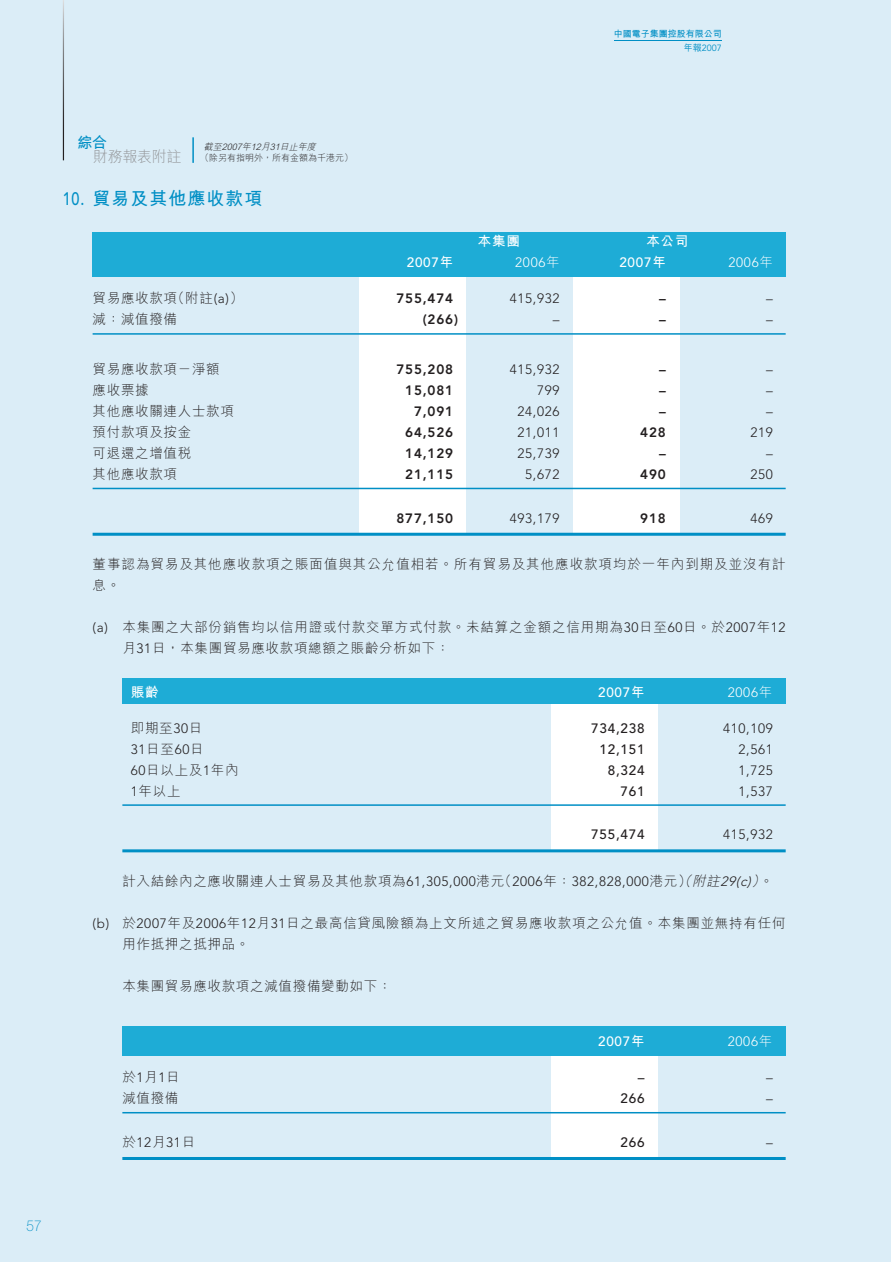
<style>
.page{position:relative;width:891px;height:1262px;background:#dbedf7}
.page>*{position:absolute;margin:0;border:0;box-sizing:border-box;transform-origin:0 0}
.t1{font:18px "M Hei HK Bold E Ten B5 H";letter-spacing:.055em;color:#008fc5}
.t2{font:15px "M Hei HK Light E Ten B5 H";letter-spacing:-.02em;color:#939598}
.t3{font:100 15px "Helvetica Neue LT Std";color:#008fc5;scale:.9 1}
.t4{font:15px "M Hei HK Bold E Ten B5 H";color:#008fc5}
.t5{font:13.5px/21px "M Hei HK Light E Ten B5 H";letter-spacing:.05em;color:#231f20}
.t6{font:300 13.5px "Avenir LT Std";letter-spacing:.05em;color:#231f20}
.t7{font:800 13.5px "Avenir LT Std";letter-spacing:.06em;color:#231f20}
.t8{font:13.5px/21px "M Hei HK Light E Ten B5 H";letter-spacing:.07em;color:#231f20}
.t9{font:500 13.5px "Avenir LT Std";letter-spacing:.055em;color:#231f20}
.t10{font:500 13.5px "Avenir LT Std";letter-spacing:.055em;color:#fff}
.t11{font:300 13.5px "Avenir LT Std";letter-spacing:.05em;color:#fff}
.t12{font:13.5px "M Hei HK Bold E Ten B5 H";letter-spacing:.055em;color:#fff}
.t13{font:9px "M Hei HK Light E Ten B5 H";color:#231f20}
.t14{font:italic 9px "M Hei HK Light E Ten B5 H";color:#231f20}
.t15{font:9px "M Hei HK Bold E Ten B5 H";color:#008fc5}
.t16{font:9px "Avenir LT Std";color:#008fc5}
.s1{font-family:"M Hei HK Medium E Ten B5 H"}
.s2{font-family:"Avenir LT Std";font-weight:500}
.s3{font-family:"M Hei HK Bold E Ten B5 H";font-weight:400}
.s4{font-family:"M Hei HK Light E Ten B5 H";font-weight:400}
.s5{font-family:"Avenir LT Std";font-weight:300}
.s6{font-style:italic}
.s7{font-family:"Avenir LT Std";font-weight:300;font-style:italic}
</style>
<div class="page">
<hr style="left:615px;top:40px;width:107px;height:1px;background:#008fc5">
<hr style="left:192px;top:137px;width:2px;height:26px;background:#008fc5">
<hr style="left:63px;top:0;width:1px;height:160px;background:#fff">
<div style="left:360px;top:233px;width:106px;height:301px;background:#fff"></div>
<div style="left:573px;top:233px;width:106px;height:300px;background:#fff"></div>
<div style="left:93px;top:232px;width:693px;height:44px;background:#1eacd6"></div>
<hr style="left:93px;top:333px;width:693px;height:2px;background:#008fc5">
<hr style="left:93px;top:488px;width:693px;height:1px;background:#008fc5">
<hr style="left:93px;top:533px;width:693px;height:3px;background:#008fc5">
<div style="left:552px;top:680px;width:106px;height:171px;background:#fff"></div>
<div style="left:122px;top:678px;width:664px;height:26px;background:#1eacd6"></div>
<hr style="left:122px;top:804px;width:664px;height:2px;background:#008fc5">
<hr style="left:122px;top:849px;width:664px;height:3px;background:#008fc5">
<div style="left:552px;top:1026px;width:106px;height:132px;background:#fff"></div>
<div style="left:122px;top:1025px;width:664px;height:30px;background:#1eacd6"></div>
<hr style="left:122px;top:1112px;width:664px;height:1px;background:#008fc5">
<hr style="left:122px;top:1157px;width:664px;height:3px;background:#008fc5">
<p class="t15" style="left:614px;top:30px;width:109px">中國電子集團控股有限公司</p>
<p class="t16" style="left:684px;top:42px;width:40px"><span class="s1">年報</span>2007</p>
<p class="t4" style="left:77px;top:136px;width:31px">綜合</p>
<p class="t2" style="left:93px;top:151px;width:90px">財務報表附註</p>
<h1 class="t1" style="left:63px;top:192px;width:201px"><span class="s2">10.</span> 貿易及其他應收款項</h1>
<p class="t14" style="left:204px;top:143px;width:116px">截至2007年12月31日止年度</p>
<p class="t13" style="left:200px;top:154px;width:154px">（除另有指明外，所有金額為千港元）</p>
<p class="t12" style="left:478px;top:236px;width:44px">本集團</p>
<p class="t12" style="left:646px;top:236px;width:44px">本公司</p>
<p class="t10" style="left:407px;top:255px;width:48px">2007<span class="s3">年</span></p>
<p class="t11" style="left:515px;top:256px;width:46px">2006<span class="s4">年</span></p>
<p class="t10" style="left:619px;top:255px;width:48px">2007<span class="s3">年</span></p>
<p class="t11" style="left:729px;top:256px;width:46px">2006<span class="s4">年</span></p>
<p class="t5" style="left:93px;top:290px;width:152px">貿易應收款項（附註<span class="s5">(a)</span>）</p>
<p class="t7" style="left:396px;top:291px;width:58px">755,474</p>
<p class="t6" style="left:510px;top:292px;width:51px">415,932</p>
<p class="t7" style="left:659px;top:291px;width:8px">–</p>
<p class="t6" style="left:766px;top:292px;width:8px">–</p>
<p class="t5" style="left:93px;top:311px;width:86px">減：減值撥備</p>
<p class="t7" style="left:423px;top:312px;width:37px">(266 )</p>
<p class="t6" style="left:553px;top:313px;width:8px">–</p>
<p class="t7" style="left:659px;top:312px;width:8px">–</p>
<p class="t6" style="left:766px;top:313px;width:8px">–</p>
<p class="t5" style="left:93px;top:360px;width:129px">貿易應收款項－淨額</p>
<p class="t7" style="left:396px;top:361px;width:58px">755,208</p>
<p class="t6" style="left:510px;top:363px;width:51px">415,932</p>
<p class="t7" style="left:659px;top:361px;width:8px">–</p>
<p class="t6" style="left:766px;top:363px;width:8px">–</p>
<p class="t5" style="left:93px;top:381px;width:58px">應收票據</p>
<p class="t7" style="left:405px;top:382px;width:49px">15,081</p>
<p class="t6" style="left:537px;top:384px;width:24px">799</p>
<p class="t7" style="left:659px;top:382px;width:8px">–</p>
<p class="t6" style="left:766px;top:384px;width:8px">–</p>
<p class="t5" style="left:93px;top:402px;width:143px">其他應收關連人士款項</p>
<p class="t7" style="left:414px;top:403px;width:41px">7,091</p>
<p class="t6" style="left:518px;top:405px;width:44px">24,026</p>
<p class="t7" style="left:659px;top:403px;width:8px">–</p>
<p class="t6" style="left:766px;top:405px;width:8px">–</p>
<p class="t5" style="left:93px;top:423px;width:100px">預付款項及按金</p>
<p class="t7" style="left:405px;top:424px;width:49px">64,526</p>
<p class="t6" style="left:518px;top:426px;width:44px">21,011</p>
<p class="t7" style="left:640px;top:424px;width:27px">428</p>
<p class="t6" style="left:750px;top:426px;width:24px">219</p>
<p class="t5" style="left:93px;top:444px;width:100px">可退還之增值稅</p>
<p class="t7" style="left:405px;top:445px;width:49px">14,129</p>
<p class="t6" style="left:518px;top:447px;width:44px">25,739</p>
<p class="t7" style="left:659px;top:445px;width:8px">–</p>
<p class="t6" style="left:766px;top:447px;width:8px">–</p>
<p class="t5" style="left:93px;top:465px;width:86px">其他應收款項</p>
<p class="t7" style="left:405px;top:466px;width:49px">21,115</p>
<p class="t6" style="left:525px;top:468px;width:36px">5,672</p>
<p class="t7" style="left:640px;top:466px;width:27px">490</p>
<p class="t6" style="left:750px;top:468px;width:24px">250</p>
<p class="t7" style="left:396px;top:510px;width:58px">877,150</p>
<p class="t6" style="left:510px;top:511px;width:51px">493,179</p>
<p class="t7" style="left:640px;top:510px;width:27px">918</p>
<p class="t6" style="left:750px;top:511px;width:24px">469</p>
<p class="t8" style="left:93px;top:555px;width:695px">董事認為貿易及其他應收款項之賬面值與其公允值相若。所有貿易及其他應收款項均於一年內到期及並沒有計息。</p>
<p class="t5" style="left:122px;top:618px;width:665px;text-indent:-30px"><span class="s5">(a)</span> 本集團之大部份銷售均以信用證或付款交單方式付款。未結算之金額之信用期為<span class="s5">30</span>日至<span class="s5">60</span>日。於<span class="s5">2007</span>年<span class="s5">12</span>月<span class="s5">31</span>日，本集團貿易應收款項總額之賬齡分析如下：</p>
<p class="t12" style="left:131px;top:686px;width:29px">賬齡</p>
<p class="t10" style="left:598px;top:684px;width:48px">2007<span class="s3">年</span></p>
<p class="t11" style="left:728px;top:685px;width:46px">2006<span class="s4">年</span></p>
<p class="t5" style="left:131px;top:719px;width:73px">即期至<span class="s5">30</span>日</p>
<p class="t9" style="left:591px;top:720px;width:55px">734,238</p>
<p class="t6" style="left:723px;top:721px;width:51px">410,109</p>
<p class="t6" style="left:131px;top:742px;width:74px">31<span class="s4">日至</span>60<span class="s4">日</span></p>
<p class="t9" style="left:600px;top:741px;width:47px">12,151</p>
<p class="t6" style="left:739px;top:742px;width:36px">2,561</p>
<p class="t5" style="left:131px;top:761px;width:109px"><span class="s5">60</span>日以上及<span class="s5">1</span>年內</p>
<p class="t9" style="left:608px;top:762px;width:38px">8,324</p>
<p class="t6" style="left:739px;top:763px;width:36px">1,725</p>
<p class="t5" style="left:131px;top:782px;width:51px"><span class="s5">1</span>年以上</p>
<p class="t9" style="left:621px;top:783px;width:26px">761</p>
<p class="t6" style="left:739px;top:784px;width:36px">1,537</p>
<p class="t9" style="left:591px;top:826px;width:55px">755,474</p>
<p class="t6" style="left:723px;top:828px;width:51px">415,932</p>
<p class="t5" style="left:122px;top:872px;width:653px">計入結餘內之應收關連人士貿易及其他款項為<span class="s5">61,305,000</span>港元（<span class="s5">2006</span>年：<span class="s5">382,828,000</span>港元）<span class="s6">（附註</span><span class="s7">29(c)</span><span class="s6">）</span>。</p>
<p class="t5" style="left:122px;top:914px;width:665px;text-indent:-30px"><span class="s5">(b)</span> 於<span class="s5">2007</span>年及<span class="s5">2006</span>年<span class="s5">12</span>月<span class="s5">31</span>日之最高信貸風險額為上文所述之貿易應收款項之公允值。本集團並無持有任何用作抵押之抵押品。</p>
<p class="t5" style="left:122px;top:977px;width:271px">本集團貿易應收款項之減值撥備變動如下：</p>
<p class="t10" style="left:598px;top:1033px;width:48px">2007<span class="s3">年</span></p>
<p class="t11" style="left:728px;top:1035px;width:46px">2006<span class="s4">年</span></p>
<p class="t5" style="left:122px;top:1068px;width:59px">於<span class="s5">1</span>月<span class="s5">1</span>日</p>
<p class="t9" style="left:638px;top:1069px;width:8px">–</p>
<p class="t6" style="left:766px;top:1071px;width:8px">–</p>
<p class="t5" style="left:122px;top:1089px;width:58px">減值撥備</p>
<p class="t9" style="left:621px;top:1090px;width:26px">266</p>
<p class="t6" style="left:766px;top:1092px;width:8px">–</p>
<p class="t6" style="left:122px;top:1135px;width:74px"><span class="s4">於</span>12<span class="s4">月</span>31<span class="s4">日</span></p>
<p class="t9" style="left:621px;top:1134px;width:26px">266</p>
<p class="t6" style="left:766px;top:1135px;width:8px">–</p>
<p class="t3" style="left:27px;top:1217px;width:18px">57</p>
</div>
